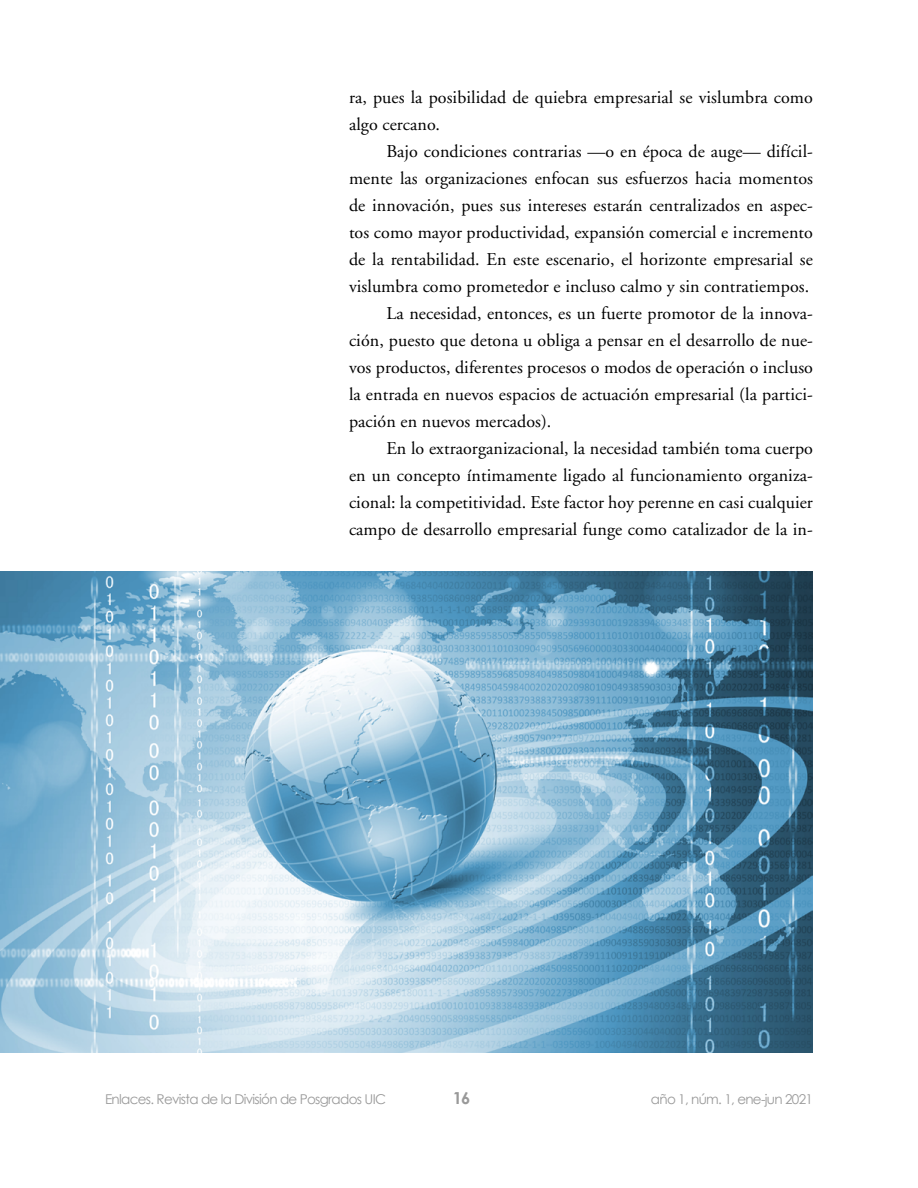
<style>
.page{position:relative;width:918px;height:1188px;background:#fff}
.page>*{position:absolute;margin:0;border:0;box-sizing:border-box;transform-origin:0 0}
.t1{font:18px/27px "Adobe Garamond";letter-spacing:.005em;color:#000}
.t2{font:700 16.5px "Century Gothic";color:#999}
.t3{font:13.5px "Century Gothic";letter-spacing:-.05em;color:#999}
</style>
<div class="page">
<img style="left:0;top:572px;width:813px;height:481px">
<p class="t1" style="left:349px;top:84px;width:465px">ra, pues la posibilidad de quiebra empresarial se vislumbra como algo cercano.</p>
<p class="t1" style="left:386px;top:138px;width:428px">Bajo condiciones contrarias —o en época de auge— difícil-</p>
<p class="t1" style="left:349px;top:165px;width:466px">mente las organizaciones enfocan sus esfuerzos hacia momentos</p>
<p class="t1" style="left:349px;top:192px;width:466px">de innovación, pues sus intereses estarán centralizados en aspec-</p>
<p class="t1" style="left:349px;top:219px;width:465px">tos como mayor productividad, expansión comercial e incremento</p>
<p class="t1" style="left:349px;top:246px;width:465px">de la rentabilidad. En este escenario, el horizonte empresarial se</p>
<p class="t1" style="left:349px;top:273px;width:462px">vislumbra como prometedor e incluso calmo y sin contratiempos.</p>
<p class="t1" style="left:386px;top:300px;width:428px">La necesidad, entonces, es un fuerte promotor de la innova-</p>
<p class="t1" style="left:349px;top:327px;width:466px">ción, puesto que detona u obliga a pensar en el desarrollo de nue-</p>
<p class="t1" style="left:349px;top:354px;width:466px">vos productos, diferentes procesos o modos de operación o incluso</p>
<p class="t1" style="left:349px;top:381px;width:466px">la entrada en nuevos espacios de actuación empresarial (la partici-</p>
<p class="t1" style="left:349px;top:408px;width:204px">pación en nuevos mercados).</p>
<p class="t1" style="left:386px;top:435px;width:428px">En lo extraorganizacional, la necesidad también toma cuerpo</p>
<p class="t1" style="left:349px;top:462px;width:466px">en un concepto íntimamente ligado al funcionamiento organiza-</p>
<p class="t1" style="left:349px;top:489px;width:465px">cional: la competitividad. Este factor hoy perenne en casi cualquier</p>
<p class="t1" style="left:349px;top:516px;width:465px">campo de desarrollo empresarial funge como catalizador de la in-</p>
<p class="t3" style="left:105px;top:1091px;width:283px">Enlaces. Revista de la División de Posgrados UIC</p>
<p class="t2" style="left:453px;top:1087px;width:19px">16</p>
<p class="t3" style="left:651px;top:1091px;width:164px">año 1, núm. 1, ene-jun 2021</p>
</div>
